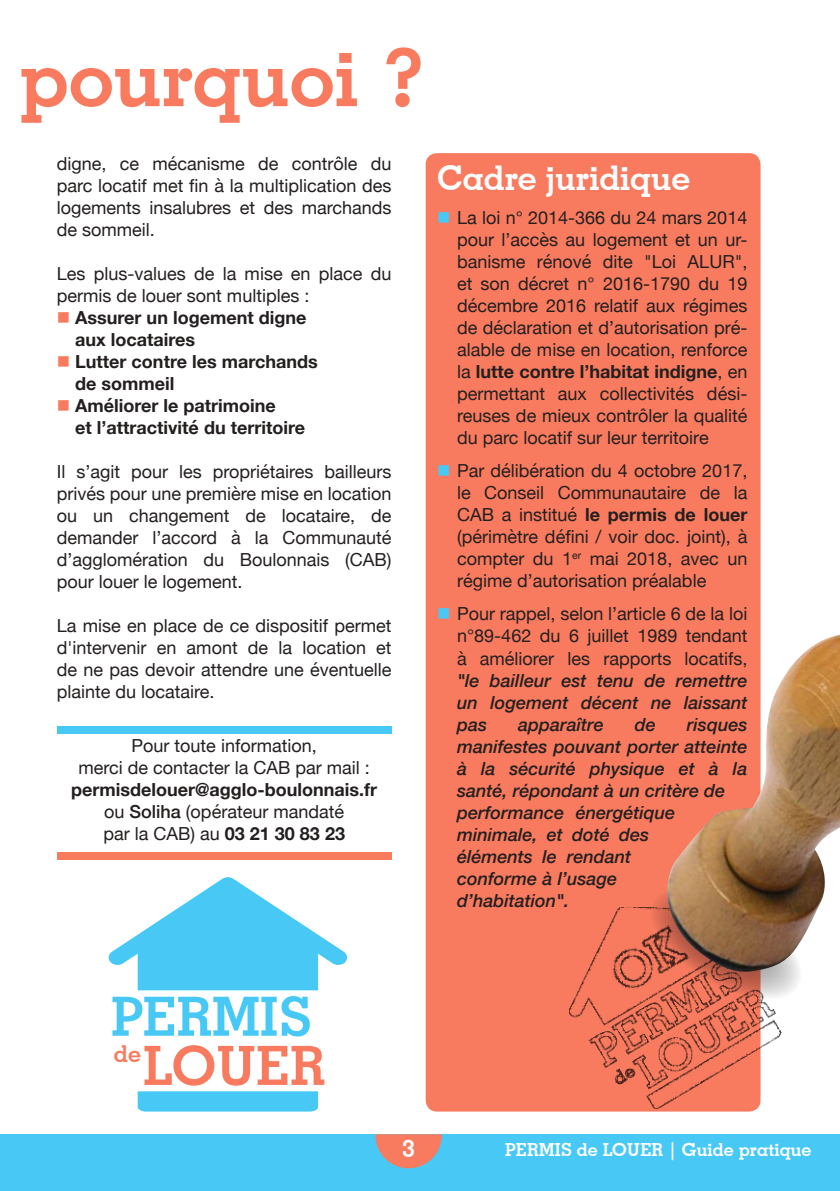
<style>
.page{position:relative;width:840px;height:1191px;background:#fff}
.page>*{position:absolute;margin:0;border:0;box-sizing:border-box;transform-origin:0 0}
.t1{font:700 80px "Geometric Slab 703 BT";color:#f87b5f}
.t2{font:700 54.2px "Geometric Slab 703 BT";color:#48c9f5}
.t3{font:700 54.2px "Geometric Slab 703 BT";color:#f87b5f}
.t4{font:700 34px "Geometric Slab 703 BT";color:#fff}
.t5{font:700 24px "Geometric Slab 703 BT";color:#fff}
.t6{font:700 23.2px "Geometric Slab 703 BT";color:#f87b5f}
.t7{font:18px/22px "Helvetica Neue";color:#241f1f;text-align:justify}
.t8{font:italic 500 18px/22px "Helvetica Neue";color:#241f1f;text-align:justify}
.t9{font:700 18px/22px "Helvetica Neue";color:#241f1f}
.t10{font:700 18px "Geometric Slab 703 BT";color:#fff}
.s1{color:#f87b5f}
.s2{font-weight:400}
.s3{font-weight:500}
.s4{color:#48c9f5}
.s5{font-weight:700}
</style>
<div class="page">
<div style="left:425px;top:153px;width:335px;height:958px;background:#f87b5f;border-radius:11px"></div>
<div style="left:0;top:1134px;width:839px;height:57px;background:#48c9f5"></div>
<svg style="left:375px;top:1134px;width:66px;height:34px"></svg>
<img style="left:568px;top:907px;width:214px;height:205px">
<svg style="left:641px;top:894px;width:158px;height:113px"></svg>
<img style="left:666px;top:634px;width:173px;height:341px">
<div style="left:57px;top:726px;width:334px;height:8px;background:#48c9f5"></div>
<div style="left:57px;top:852px;width:334px;height:8px;background:#f87b5f"></div>
<svg style="left:108px;top:877px;width:239px;height:234px"></svg>
<h1 class="t1" style="left:19px;top:29px;width:409px">pourquoi ?</h1>
<p class="t7" style="left:57px;top:154px;width:336px">digne, ce mécanisme de contrôle du parc locatif met fin à la multiplication des logements insalubres et des marchands de sommeil.</p>
<p class="t7" style="left:57px;top:264px;width:336px">Les plus-values de la mise en place du permis de louer sont multiples :</p>
<p class="t9" style="left:75px;top:307px;width:232px;text-indent:-18px"><span class="s1">■</span> Assurer un logement digne aux locataires</p>
<p class="t9" style="left:75px;top:351px;width:244px;text-indent:-18px"><span class="s1">■</span> Lutter contre les marchands de sommeil</p>
<p class="t9" style="left:75px;top:395px;width:231px;text-indent:-18px"><span class="s1">■</span> Améliorer le patrimoine<br>et l’attractivité du territoire</p>
<p class="t7" style="left:57px;top:462px;width:336px">Il s’agit pour les propriétaires bailleurs privés pour une première mise en location ou un changement de locataire, de demander l’accord à la Communauté d’agglomération du Boulonnais (CAB) pour louer le logement.</p>
<p class="t7" style="left:57px;top:616px;width:336px">La mise en place de ce dispositif permet d'intervenir en amont de la location et de ne pas devoir attendre une éventuelle plainte du locataire.</p>
<p class="t7" style="left:78px;top:735px;width:293px;text-align:center">Pour toute information,<br>merci de contacter la CAB par mail :</p>
<p class="t9" style="left:71px;top:778px;width:307px;text-align:center">permisdelouer@agglo-boulonnais.fr <span class="s2">ou</span> <span class="s3">Soliha</span> <span class="s2">(opérateur mandaté<br>par la CAB) au</span> 03 21 30 83 23</p>
<h3 class="t4" style="left:437px;top:158px;width:255px">Cadre juridique</h3>
<p class="t7" style="left:457px;top:207px;width:292px;text-indent:-20px"><span class="s4">■</span> La loi n° 2014-366 du 24 mars 2014 pour l’accès au logement et un ur&shy;banisme rénové dite "Loi ALUR", et son décret n° 2016-1790 du 19 décembre 2016 relatif aux régimes de déclaration et d’autorisation pré&shy;alable de mise en location, renforce la <span class="s5">lutte contre l’habitat indigne</span>, en permettant aux collectivités dési&shy;reuses de mieux contrôler la qualité du parc locatif sur leur territoire</p>
<p class="t7" style="left:457px;top:461px;width:292px;text-indent:-20px"><span class="s4">■</span> Par délibération du 4 octobre 2017, le Conseil Communautaire de la CAB a institué <span class="s5">le permis de louer </span>(périmètre défini / voir doc. joint), à compter du 1<sup>er</sup> mai 2018, avec un régime d’autorisation préalable</p>
<p class="t7" style="left:457px;top:604px;width:292px;text-indent:-20px"><span class="s4">■</span> Pour rappel, selon l’article 6 de la loi n°89-462 du 6 juillet 1989 tendant à améliorer les rapports locatifs,</p>
<p class="t8" style="left:457px;top:668px;width:292px">"le bailleur est tenu de remettre un logement décent ne laissant pas</p>
<p class="t8" style="left:518px;top:712px;width:87px">apparaître</p>
<p class="t8" style="left:634px;top:712px;width:23px">de</p>
<p class="t8" style="left:457px;top:712px;width:292px;text-align:left;text-indent:230px">risques manifestes pouvant porter atteinte à la sécurité physique et à la santé, répondant à un critère de performance énergétique minimale, et doté des<br>éléments le rendant<br>conforme à l’usage<br>d’habitation".</p>
<h2 class="t2" style="left:111px;top:983px;width:202px">PERMIS</h2>
<h2 class="t3" style="left:143px;top:1032px;width:184px">LOUER</h2>
<p class="t6" style="left:114px;top:1039px;width:29px">de</p>
<h3 class="t5" style="left:402px;top:1133px;width:14px">3</h3>
<p class="t10" style="left:505px;top:1139px;width:307px">PERMIS de LOUER | Guide pratique</p>
</div>
